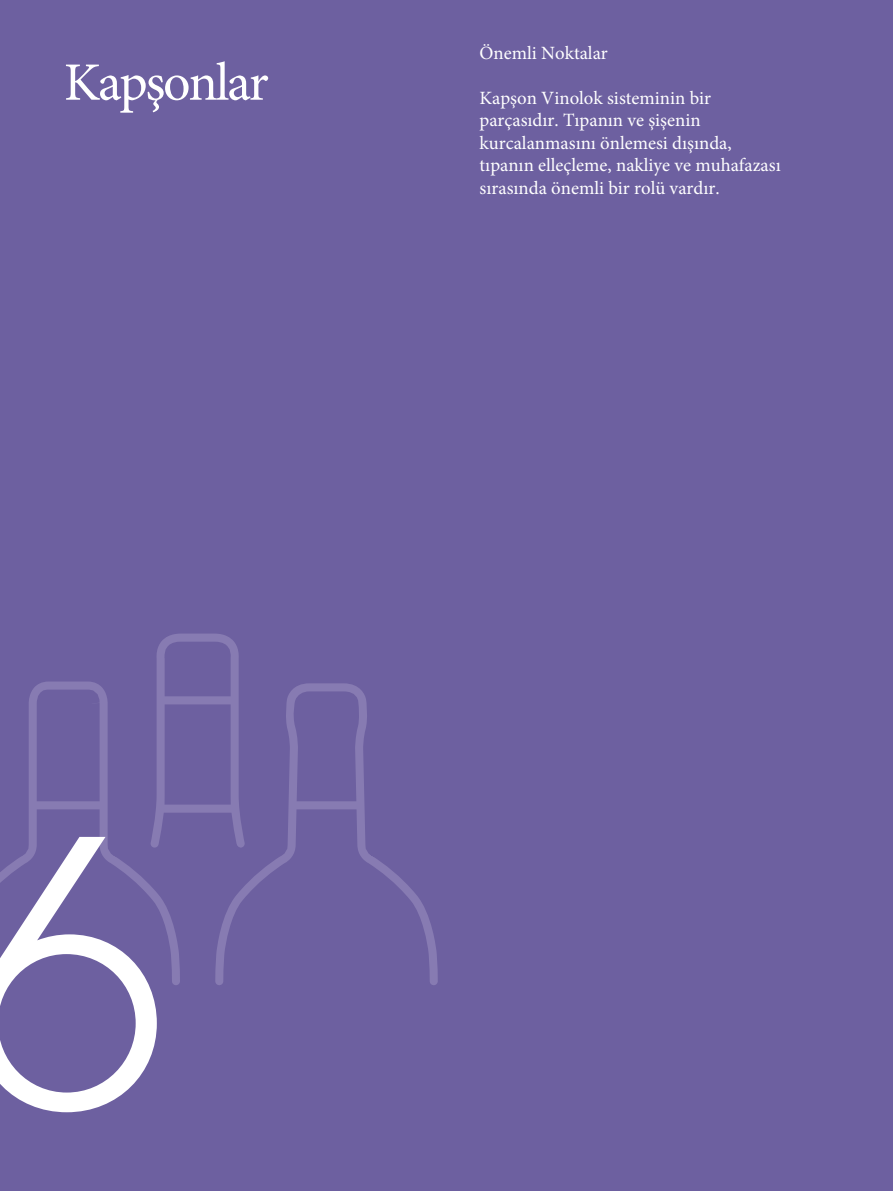
<style>
.page{position:relative;width:893px;height:1191px;background:#6d60a0}
.page>*{position:absolute;margin:0;border:0;box-sizing:border-box;transform-origin:0 0}
.t1{font:372px "Sharp Sans Display No 1";color:#fff}
.t2{font:54px "Minion Pro";letter-spacing:-.04em;color:#fff}
.t3{font:18.75px/22.5px "Minion Pro";color:#fff}
</style>
<div class="page">
<svg style="left:0;top:633px;width:438px;height:352px"></svg>
<h2 class="t2" style="left:64px;top:46px;width:206px">Kapşonlar</h2>
<p class="t3" style="left:480px;top:41px;width:130px">Önemli Noktalar</p>
<p class="t3" style="left:480px;top:86px;width:303px">Kapşon Vinolok sisteminin bir parçasıdır. Tıpanın ve şişenin kurcalanmasını önlemesi dışında, tıpanın elleçleme, nakliye ve muhafazası sırasında önemli bir rolü vardır.</p>
<h1 class="t1" style="left:-43px;top:678px;width:220px">6</h1>
</div>
